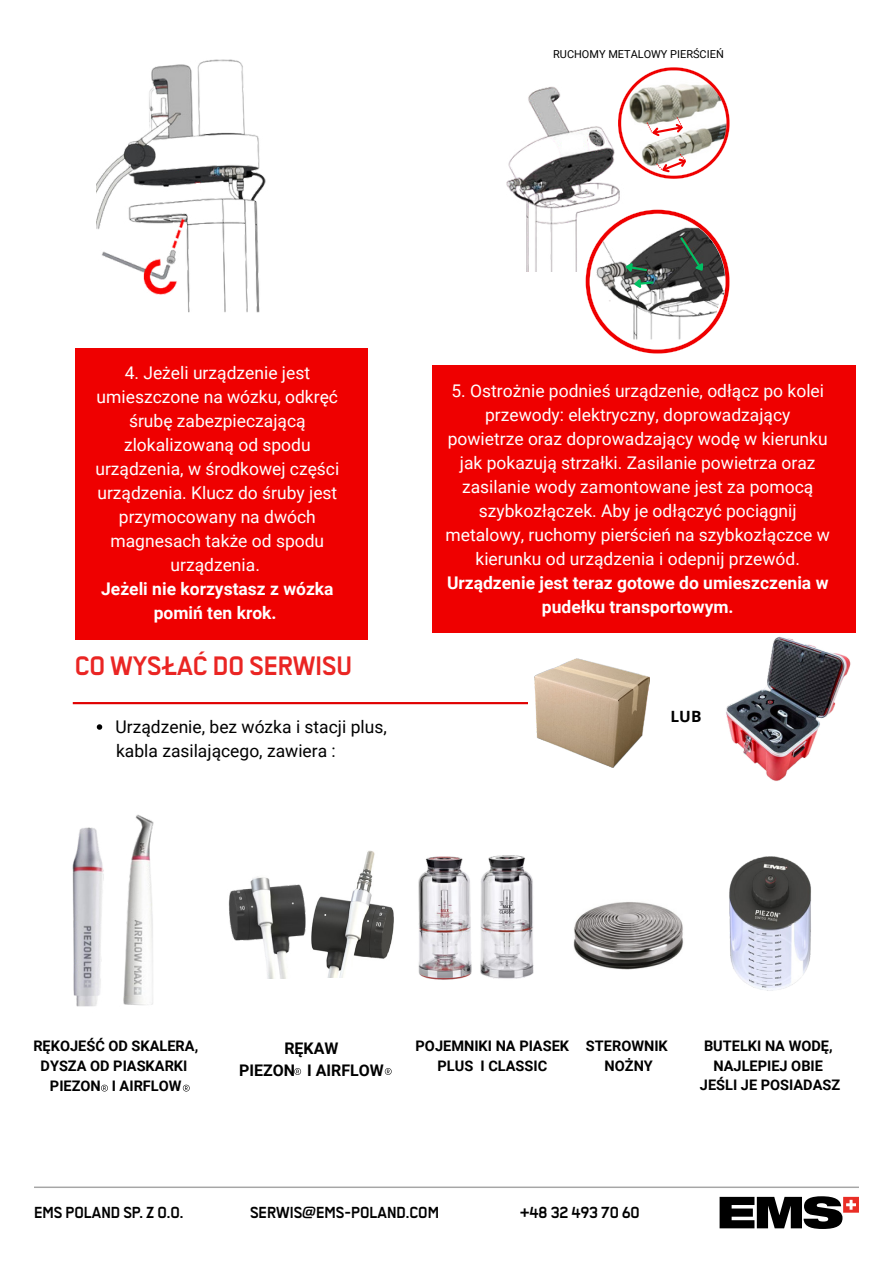
<style>
.page{position:relative;width:893px;height:1263px;background:#fff}
.page>*{position:absolute;margin:0;border:0;box-sizing:border-box;transform-origin:0 0}
.t1{font:700 30px "Transbold Neue Euro";color:#ea2523}
.t2{font:700 29.1px "Transbold Neue Euro";color:#e00101}
.t3{font:700 18px "Transbold Neue Euro";color:#000}
.t4{font:17.4px/24px "Roboto";color:#fff;text-align:center}
.t5{font:700 17.4px/24px "Roboto";color:#fff;text-align:center}
.t6{font:17.4px/24px "Roboto";color:#000}
.t7{font:700 16.05px/21.8px "Roboto";color:#000;text-align:center}
.t8{font:700 15.45px "Open Sans";color:#000}
.t9{font:700 14.55px/19.6px "Roboto";color:#000;text-align:center}
.t10{font:10.95px "Roboto";color:#000}
</style>
<div class="page">
<hr style="left:34px;top:1186px;width:825px;height:2px;background:#000">
<svg style="left:720px;top:1196px;width:139px;height:33px"></svg>
<svg style="left:97px;top:724px;width:5px;height:6px"></svg>
<hr style="left:73px;top:702px;width:736px;height:2px;background:#e00101">
<img style="left:96px;top:59px;width:170px;height:254px">
<img style="left:506px;top:86px;width:114px;height:186px">
<svg style="left:585px;top:209px;width:145px;height:145px"></svg>
<svg style="left:618px;top:67px;width:112px;height:112px"></svg>
<div style="left:76px;top:348px;width:292px;height:291px;background:#ef0000"></div>
<div style="left:432px;top:365px;width:424px;height:268px;background:#ef0000"></div>
<img style="left:72px;top:814px;width:82px;height:193px">
<img style="left:228px;top:876px;width:105px;height:102px">
<img style="left:311px;top:850px;width:83px;height:127px">
<img style="left:418px;top:855px;width:116px;height:125px">
<img style="left:573px;top:902px;width:110px;height:67px">
<svg style="left:183px;top:1085px;width:7px;height:6px"></svg>
<svg style="left:101px;top:1085px;width:7px;height:6px"></svg>
<svg style="left:385px;top:1068px;width:7px;height:7px"></svg>
<svg style="left:294px;top:1068px;width:7px;height:7px"></svg>
<img style="left:729px;top:856px;width:82px;height:135px">
<div style="left:527px;top:659px;width:301px;height:106px;background:#fff"></div>
<img style="left:534px;top:659px;width:116px;height:109px">
<img style="left:726px;top:636px;width:125px;height:145px">
<p class="t10" style="left:553px;top:46px;width:172px">RUCHOMY METALOWY PIERŚCIEŃ</p>
<p class="t4" style="left:95px;top:360px;width:245px">4. Jeżeli urządzenie jest umieszczone na wózku, odkręć śrubę zabezpieczającą zlokalizowaną od spodu urządzenia, w środkowej części urządzenia. Klucz do śruby jest przymocowany na dwóch magnesach także od spodu urządzenia.</p>
<p class="t5" style="left:101px;top:576px;width:234px">Jeżeli nie korzystasz z wózka pomiń ten krok.</p>
<h1 class="t1" style="left:75px;top:649px;width:279px">CO WYSŁAĆ DO SERWISU</h1>
<h2 class="t2" style="left:86px;top:651px;width:285px">CO WYSŁAĆ DO SERWISU?</h2>
<p class="t6" style="left:116px;top:714px;width:273px">Urządzenie, bez wózka i stacji plus, kabla zasilającego, zawiera :</p>
<p class="t4" style="left:445px;top:378px;width:386px">5. Ostrożnie podnieś urządzenie, odłącz po kolei przewody: elektryczny, doprowadzający powietrze oraz doprowadzający wodę w kierunku jak pokazują strzałki. Zasilanie powietrza oraz zasilanie wody zamontowane jest za pomocą szybkozłączek. Aby je odłączyć pociągnij metalowy, ruchomy pierścień na szybkozłączce w kierunku od urządzenia i odepnij przewód.</p>
<p class="t5" style="left:447px;top:570px;width:383px">Urządzenie jest teraz gotowe do umieszczenia w pudełku transportowym.</p>
<p class="t8" style="left:670px;top:705px;width:32px">LUB</p>
<p class="t9" style="left:33px;top:1036px;width:166px">RĘKOJEŚĆ OD SKALERA,<br>DYSZA OD PIASKARKI<br>PIEZON I AIRFLOW</p>
<p class="t9" style="left:416px;top:1035px;width:155px">POJEMNIKI NA PIASEK<br>PLUS I CLASSIC</p>
<p class="t7" style="left:239px;top:1037px;width:146px">RĘKAW<br>PIEZON I AIRFLOW</p>
<p class="t9" style="left:586px;top:1035px;width:83px">STEROWNIK<br>NOŻNY</p>
<p class="t9" style="left:700px;top:1035px;width:142px">BUTELKI NA WODĘ,<br>NAJLEPIEJ OBIE<br>JEŚLI JE POSIADASZ</p>
<p class="t3" style="left:34px;top:1203px;width:151px">EMS POLAND SP. Z O.O.</p>
<p class="t3" style="left:250px;top:1203px;width:191px">SERWIS@EMS-POLAND.COM</p>
<p class="t3" style="left:520px;top:1203px;width:121px">+48 32 493 70 60</p>
</div>
